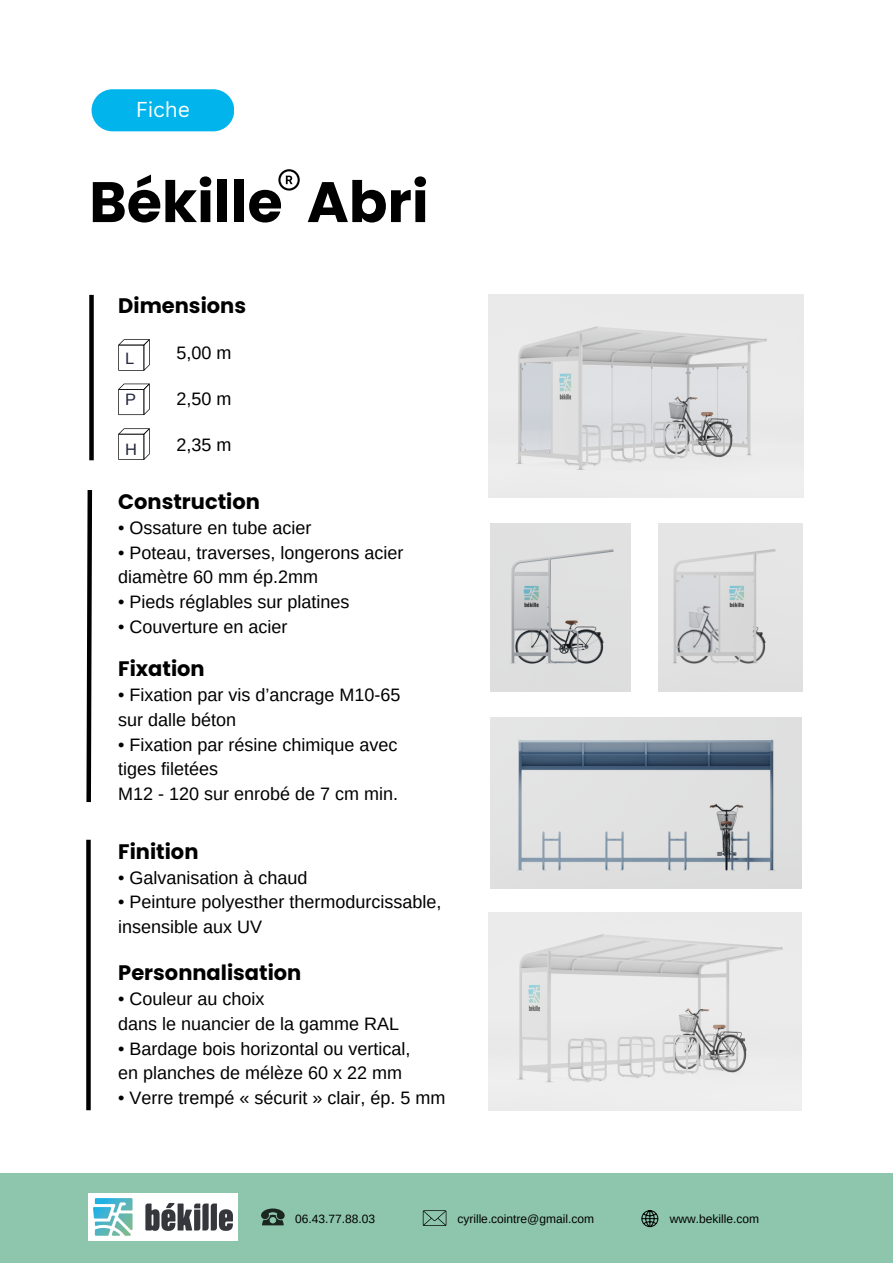
<style>
.page{position:relative;width:893px;height:1264px;background:#fff}
.page>*{position:absolute;margin:0;border:0;box-sizing:border-box;transform-origin:0 0}
.t1{font:700 57px "Poppins";color:#000}
.t2{font:700 21px "Poppins";color:#000}
.t3{font:21px "Canva Sans";color:#fff}
.t4{font:18px/24.8px "Arimo";color:#000}
.t5{font:16.5px "Arimo";color:#22263e}
.t6{font:12px "Arimo";color:#000}
</style>
<div class="page">
<div style="left:0;top:1173px;width:892px;height:89px;background:#8ec6ad"></div>
<img style="left:88px;top:1193px;width:150px;height:47px">
<svg style="left:261px;top:1208px;width:23px;height:17px"></svg>
<svg style="left:423px;top:1210px;width:23px;height:15px"></svg>
<svg style="left:641px;top:1210px;width:17px;height:17px"></svg>
<div style="left:91px;top:89px;width:143px;height:42px;background:#01b5ec;border-radius:21px"></div>
<div style="left:86px;top:839px;width:5px;height:271px;background:#000"></div>
<div style="left:89px;top:295px;width:5px;height:165px;background:#000"></div>
<svg style="left:118px;top:339px;width:32px;height:32px"></svg>
<svg style="left:118px;top:383px;width:32px;height:32px"></svg>
<svg style="left:118px;top:428px;width:32px;height:32px"></svg>
<img style="left:489px;top:295px;width:314px;height:202px">
<img style="left:489px;top:912px;width:312px;height:197px">
<img style="left:490px;top:523px;width:140px;height:168px">
<svg style="left:86px;top:490px;width:7px;height:313px"></svg>
<svg style="left:278px;top:169px;width:22px;height:21px"></svg>
<img style="left:658px;top:523px;width:144px;height:168px">
<img style="left:490px;top:717px;width:311px;height:171px">
<p class="t3" style="left:136px;top:95px;width:56px">Fiche</p>
<p class="t1" style="left:89px;top:162px;width:341px">Békille Abri</p>
<p class="t2" style="left:118px;top:291px;width:129px">Dimensions</p>
<p class="t5" style="left:125px;top:349px;width:11px">L</p>
<p class="t4" style="left:177px;top:341px;width:56px">5,00 m</p>
<p class="t4" style="left:177px;top:386px;width:56px">2,50 m</p>
<p class="t4" style="left:177px;top:432px;width:56px">2,35 m</p>
<p class="t2" style="left:118px;top:487px;width:143px">Construction</p>
<p class="t4" style="left:118px;top:515px;width:195px">• Ossature en tube acier</p>
<p class="t4" style="left:118px;top:540px;width:287px">• Poteau, traverses, longerons acier diamètre 60 mm ép.2mm</p>
<p class="t4" style="left:118px;top:589px;width:233px">• Pieds réglables sur platines</p>
<p class="t4" style="left:118px;top:614px;width:171px">• Couverture en acier</p>
<p class="t2" style="left:118px;top:654px;width:88px">Fixation</p>
<p class="t4" style="left:118px;top:682px;width:284px">• Fixation par vis d’ancrage M10-65 sur dalle béton</p>
<p class="t4" style="left:118px;top:732px;width:281px">• Fixation par résine chimique avec tiges filetées</p>
<p class="t4" style="left:118px;top:781px;width:281px">M12 - 120 sur enrobé de 7 cm min.</p>
<p class="t5" style="left:125px;top:390px;width:12px">P</p>
<p class="t5" style="left:125px;top:439px;width:13px">H</p>
<p class="t2" style="left:118px;top:837px;width:82px">Finition</p>
<p class="t4" style="left:118px;top:865px;width:191px">• Galvanisation à chaud</p>
<p class="t4" style="left:118px;top:889px;width:324px">• Peinture polyesther thermodurcissable, insensible aux UV</p>
<p class="t2" style="left:118px;top:958px;width:185px">Personnalisation</p>
<p class="t4" style="left:118px;top:986px;width:148px">• Couleur au choix</p>
<p class="t4" style="left:118px;top:1011px;width:282px">dans le nuancier de la gamme RAL</p>
<p class="t4" style="left:118px;top:1036px;width:294px">• Bardage bois horizontal ou vertical,</p>
<p class="t4" style="left:118px;top:1060px;width:285px">en planches de mélèze 60 x 22 mm</p>
<p class="t4" style="left:118px;top:1085px;width:328px">• Verre trempé « sécurit » clair, ép. 5 mm</p>
<p class="t6" style="left:295px;top:1211px;width:81px">06.43.77.88.03</p>
<p class="t6" style="left:457px;top:1211px;width:138px">cyrille.cointre@gmail.com</p>
<p class="t6" style="left:669px;top:1211px;width:91px">www.bekille.com</p>
</div>
